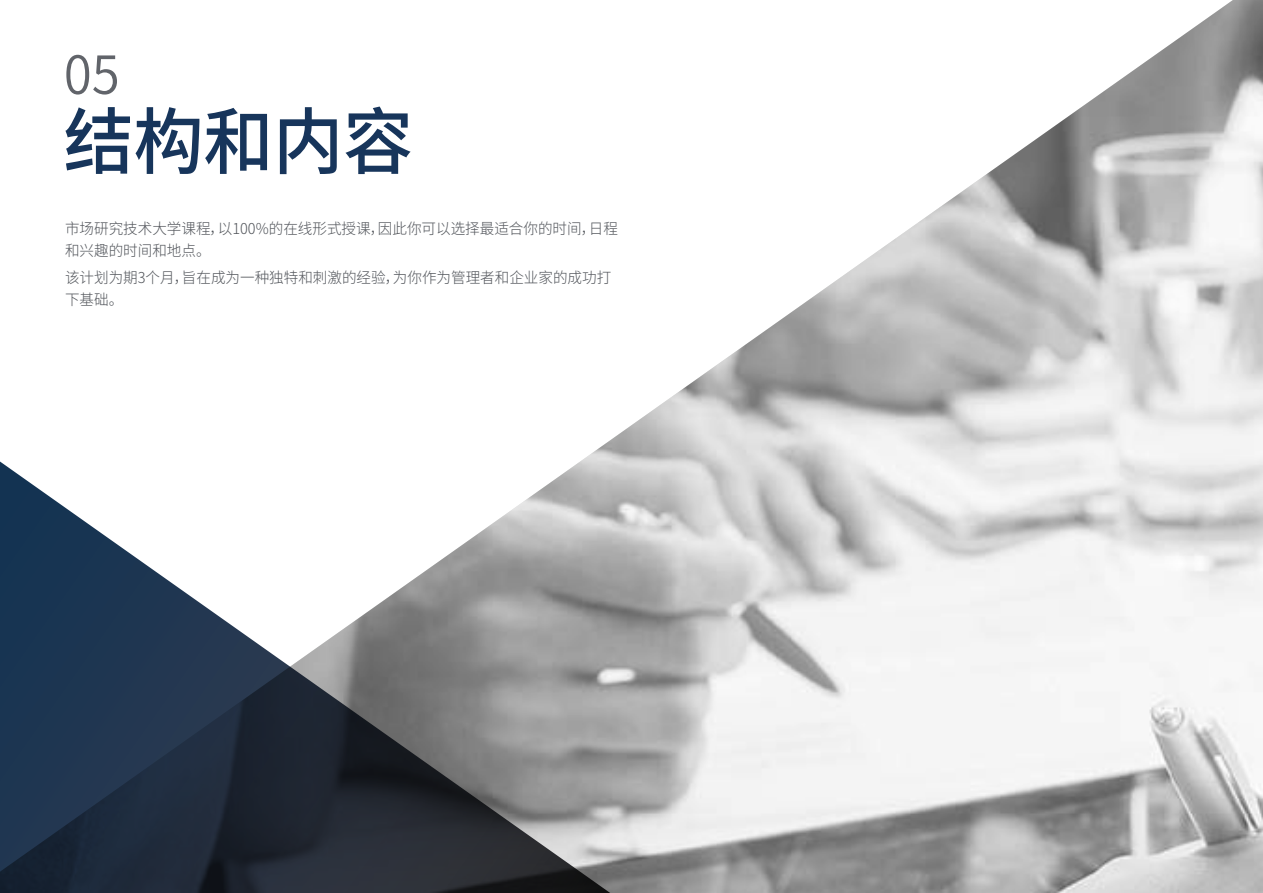
<style>
.page{position:relative;width:1263px;height:893px;background:#fff}
.page>*{position:absolute;margin:0;border:0;box-sizing:border-box;transform-origin:0 0}
.t1{font:500 72px "Source Han Sans CN";color:#17355b}
.t2{font:52.5px "Source Han Sans CN";color:#61646a}
.t3{font:300 15px/22.5px "Source Han Sans CN";color:#52555b}
</style>
<div class="page">
<img style="left:602px;top:0;width:661px;height:893px">
<svg style="left:0;top:446px;width:640px;height:447px"></svg>
<h2 class="t2" style="left:64px;top:45px;width:57px">05</h2>
<h1 class="t1" style="left:64px;top:101px;width:351px">结构和内容</h1>
<p class="t3" style="left:65px;top:217px;width:554px">市场研究技术大学课程，以100%的在线形式授课，因此你可以选择最适合你的时间，日程和兴趣的时间和地点。</p>
<p class="t3" style="left:65px;top:266px;width:548px">该计划为期3个月，旨在成为一种独特和刺激的经验，为你作为管理者和企业家的成功打下基础。</p>
</div>
